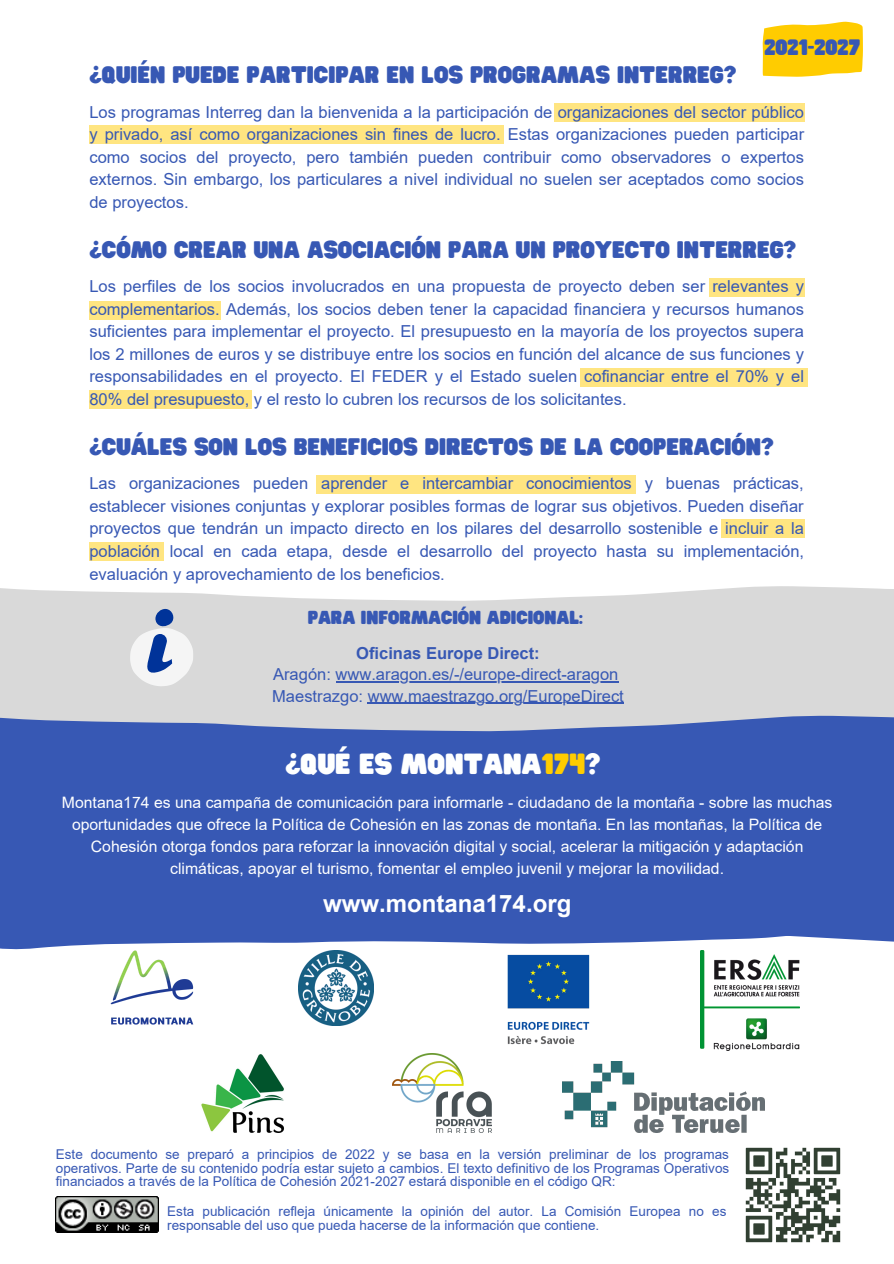
<style>
.page{position:relative;width:894px;height:1264px;background:#fff}
.page>*{position:absolute;margin:0;border:0;box-sizing:border-box;transform-origin:0 0}
.t1{font:25.5px "Hitand Run";color:#feffff}
.t2{font:700 24px "Arial";color:#feffff}
.t3{font:21px "Hitand Run";color:#3758b4}
.t4{font:19.5px "Hitand Run";color:#3758b4}
.t5{font:16.5px/22.5px "Arial";color:#3758b4;text-align:justify}
.t6{font:16.5px "Hitand Run";color:#3758b4}
.t7{font:700 16.5px "Arial";color:#3758b4}
.t8{font:15.75px/22px "Arial";color:#feffff;text-align:center}
.t9{font:13.5px/13.5px "Arial";color:#3758b4}
.s1{color:#fc0}
.s2{color:#fff}
</style>
<div class="page">
<div style="left:89px;top:126px;width:415px;height:18px;background:#ffe581"></div>
<div style="left:554px;top:104px;width:250px;height:18px;background:#ffe581"></div>
<div style="left:580px;top:368px;width:228px;height:18px;background:#ffe581"></div>
<div style="left:89px;top:390px;width:162px;height:18px;background:#ffe581"></div>
<div style="left:708px;top:278px;width:96px;height:18px;background:#ffe581"></div>
<div style="left:315px;top:475px;width:320px;height:18px;background:#ffe581"></div>
<div style="left:721px;top:519px;width:83px;height:18px;background:#ffe581"></div>
<svg style="left:0;top:560px;width:893px;height:105px;fill:#d9d9d9"></svg>
<img style="left:56px;top:1196px;width:102px;height:36px">
<img style="left:110px;top:950px;width:84px;height:75px">
<img style="left:298px;top:950px;width:75px;height:75px">
<img style="left:507px;top:954px;width:83px;height:91px">
<img style="left:700px;top:950px;width:99px;height:100px">
<img style="left:201px;top:1054px;width:83px;height:78px">
<img style="left:392px;top:1053px;width:99px;height:79px">
<img style="left:562px;top:1061px;width:201px;height:71px">
<svg style="left:130px;top:608px;width:63px;height:57px"></svg>
<svg style="left:0;top:665px;width:893px;height:281px;background:#5b75bc"></svg>
<div style="left:89px;top:301px;width:132px;height:18px;background:#ffe581"></div>
<div style="left:89px;top:542px;width:75px;height:18px;background:#ffe581"></div>
<svg style="left:762px;top:22px;width:100px;height:55px;background:#ffd017"></svg>
<img style="left:745px;top:1147px;width:96px;height:96px">
<p class="t4" style="left:764px;top:37px;width:97px">2021-2027</p>
<p class="t3" style="left:89px;top:63px;width:648px">¿QUIÉN PUEDE PARTICIPAR EN LOS PROGRAMAS INTERREG?</p>
<p class="t5" style="left:89px;top:101px;width:716px">Los programas Interreg dan la bienvenida a la participación de organizaciones del sector público y privado, así como organizaciones sin fines de lucro. Estas organizaciones pueden participar como socios del proyecto, pero también pueden contribuir como observadores o expertos externos. Sin embargo, los particulares a nivel individual no suelen ser aceptados como socios de proyectos.</p>
<p class="t3" style="left:89px;top:238px;width:708px">¿CÓMO CREAR UNA ASOCIACIÓN PARA UN PROYECTO INTERREG?</p>
<p class="t5" style="left:89px;top:275px;width:716px">Los perfiles de los socios involucrados en una propuesta de proyecto deben ser relevantes y complementarios. Además, los socios deben tener la capacidad financiera y recursos humanos suficientes para implementar el proyecto. El presupuesto en la mayoría de los proyectos supera los 2 millones de euros y se distribuye entre los socios en función del alcance de sus funciones y responsabilidades en el proyecto. El FEDER y el Estado suelen cofinanciar entre el 70% y el 80% del presupuesto, y el resto lo cubren los recursos de los solicitantes.</p>
<p class="t3" style="left:89px;top:435px;width:685px">¿CUÁLES SON LOS BENEFICIOS DIRECTOS DE LA COOPERACIÓN?</p>
<p class="t5" style="left:89px;top:472px;width:716px">Las organizaciones pueden aprender e intercambiar conocimientos y buenas prácticas, establecer visiones conjuntas y explorar posibles formas de lograr sus objetivos. Pueden diseñar proyectos que tendrán un impacto directo en los pilares del desarrollo sostenible e incluir a la población local en cada etapa, desde el desarrollo del proyecto hasta su implementación, evaluación y aprovechamiento de los beneficios.</p>
<p class="t6" style="left:307px;top:608px;width:276px">PARA INFORMACIÓN ADICIONAL:</p>
<p class="t7" style="left:356px;top:644px;width:185px">Oficinas Europe Direct:</p>
<p class="t5" style="left:273px;top:663px;width:347px">Aragón: www.aragon.es/-/europe-direct-aragon</p>
<p class="t5" style="left:272px;top:684px;width:353px">Maestrazgo: www.maestrazgo.org/EuropeDirect</p>
<p class="t1" style="left:285px;top:750px;width:316px">¿QUÉ ES MONTANA<span class="s1">174</span>?</p>
<p class="t8" style="left:62px;top:791px;width:771px">Montana174 es una campaña de comunicación para informarle - ciudadano de la montaña - sobre las muchas oportunidades que ofrece la Política de Cohesión en las zonas de montaña. En las montañas, la Política de Cohesión otorga fondos para reforzar la innovación digital y social, acelerar la mitigación y adaptación climáticas, apoyar el turismo, fomentar el empleo juvenil y mejorar la movilidad.</p>
<p class="t2" style="left:323px;top:890px;width:250px">www.montana174.<span class="s2">org</span></p>
<p class="t9" style="left:56px;top:1147px;width:674px;text-align:justify">Este documento se preparó a principios de 2022 y se basa en la versión preliminar de los programas operativos. Parte de su contenido podría estar sujeto a cambios. El texto definitivo de los Programas Operativos financiados a través de la Política de Cohesión 2021-2027 estará disponible en el código QR:</p>
<p class="t9" style="left:167px;top:1204px;width:560px">Esta publicación refleja únicamente la opinión del autor. La Comisión Europea no es responsable del uso que pueda hacerse de la información que contiene.</p>
</div>
